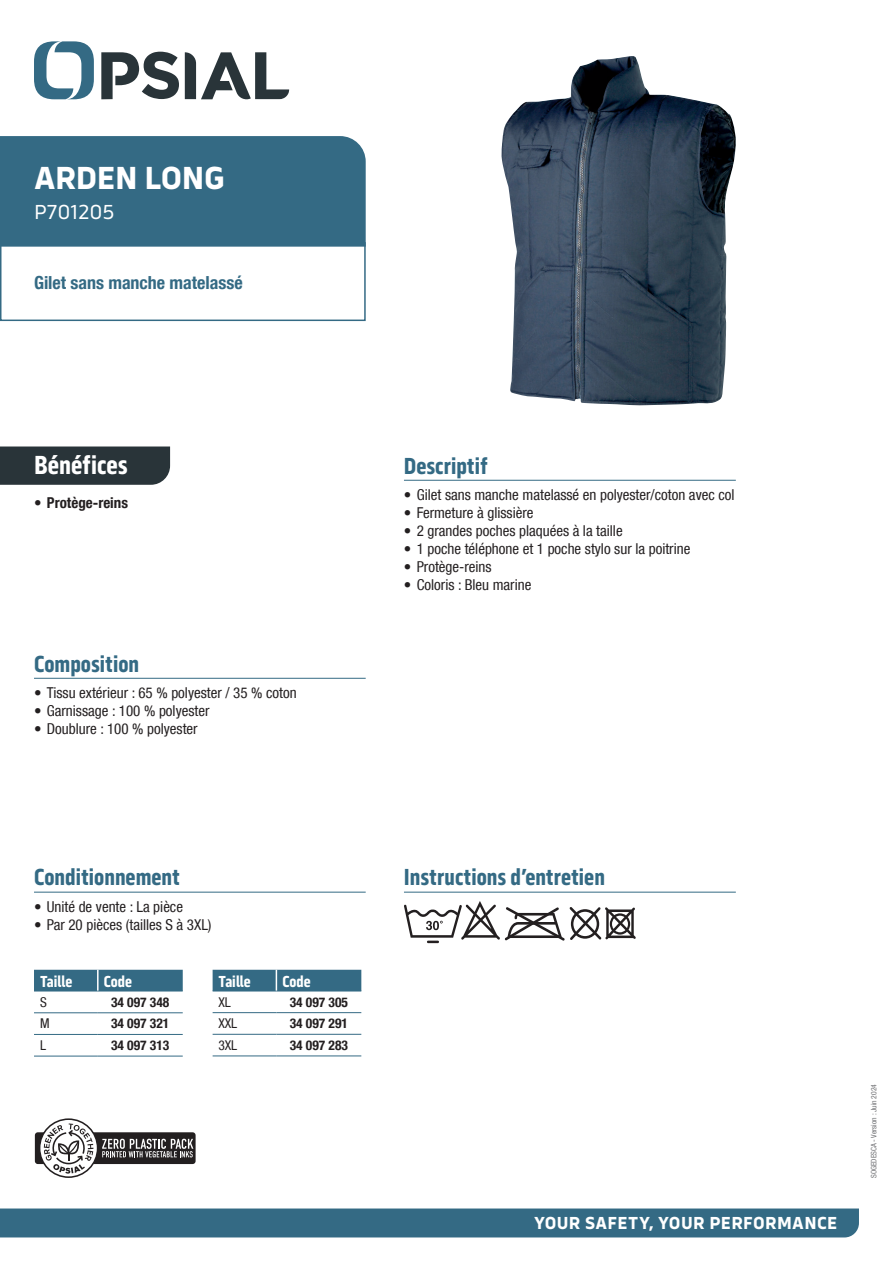
<style>
.page{position:relative;width:893px;height:1263px;background:#fff}
.page>*{position:absolute;margin:0;border:0;box-sizing:border-box;transform-origin:0 0}
.NOM_PRODUIT_NC{font:700 33px "Serca";letter-spacing:-.01em;color:#fff}
.Benefices{font:700 27px "Serca Condensed";color:#fff}
.Sous-titres{font:700 24px "Serca Condensed";color:#346a84}
.Code_P{font:21px "Serca";letter-spacing:-.01em;color:#fff}
.t1{font:700 18px "Serca";letter-spacing:.02em;color:#fff}
.PLUS_PRODUIT{font:700 condensed 18px "Helvetica Neue LT Com";color:#346a84}
.tableauTitre{font:700 16.5px "Serca Condensed";letter-spacing:-.005em;color:#fff}
.t2{font:condensed 15px "Helvetica Neue LT Com";color:#231f20}
.t3{font:700 condensed 15px "Helvetica Neue LT Com";color:#231f20}
.TableauCode{font:700 condensed 13.5px "Helvetica Neue LT Com";color:#231f20}
.tableau{font:condensed 13.5px "Helvetica Neue LT Com";letter-spacing:-.02em;color:#231f20}
.Date{font:condensed 7.5px "Helvetica Neue LT Com";color:#6c6d70}
</style>
<div class="page">
<svg style="left:34px;top:41px;width:60px;height:58px"></svg>
<svg style="left:185px;top:52px;width:104px;height:48px"></svg>
<svg style="left:101px;top:52px;width:78px;height:47px"></svg>
<div style="left:0;top:1208px;width:859px;height:29px;background:#346a84"></div>
<hr style="left:34px;top:892px;width:332px;height:1px;background:#346a84">
<hr style="left:34px;top:678px;width:332px;height:1px;background:#346a84">
<div style="left:34px;top:970px;width:149px;height:21px;background:#346a84"></div>
<hr style="left:34px;top:991px;width:64px;height:1px;background:#346a84">
<hr style="left:98px;top:991px;width:85px;height:1px;background:#346a84">
<hr style="left:34px;top:1012px;width:64px;height:1px;background:#346a84">
<hr style="left:98px;top:1012px;width:85px;height:1px;background:#346a84">
<hr style="left:34px;top:1034px;width:64px;height:1px;background:#346a84">
<hr style="left:98px;top:1034px;width:85px;height:1px;background:#346a84">
<hr style="left:34px;top:1056px;width:64px;height:1px;background:#346a84">
<hr style="left:98px;top:1056px;width:85px;height:1px;background:#346a84">
<hr style="left:97px;top:970px;width:2px;height:21px;background:#fff">
<hr style="left:213px;top:991px;width:63px;height:1px;background:#346a84">
<hr style="left:276px;top:991px;width:85px;height:1px;background:#346a84">
<hr style="left:213px;top:1012px;width:63px;height:1px;background:#346a84">
<hr style="left:276px;top:1012px;width:85px;height:1px;background:#346a84">
<hr style="left:213px;top:1034px;width:63px;height:1px;background:#346a84">
<hr style="left:276px;top:1034px;width:85px;height:1px;background:#346a84">
<hr style="left:213px;top:1055px;width:63px;height:1px;background:#346a84">
<hr style="left:276px;top:1055px;width:85px;height:1px;background:#346a84">
<div style="left:213px;top:970px;width:148px;height:21px;background:#346a84"></div>
<hr style="left:404px;top:480px;width:332px;height:1px;background:#346a84">
<div style="left:0;top:446px;width:170px;height:39px;background:#293439"></div>
<div style="left:0;top:242px;width:366px;height:79px;border:2px solid #346a84"></div>
<div style="left:0;top:136px;width:366px;height:111px;background:#346a84"></div>
<hr style="left:404px;top:892px;width:332px;height:1px;background:#346a84">
<div style="left:35px;top:1132px;width:161px;height:32px;background:#231f20;border-radius:3px"></div>
<svg style="left:39px;top:1118px;width:154px;height:60px"></svg>
<svg style="left:404px;top:901px;width:232px;height:42px"></svg>
<img style="left:501px;top:56px;width:235px;height:350px">
<p class="NOM_PRODUIT_NC" style="left:34px;top:158px;width:192px">ARDEN LONG</p>
<p class="Code_P" style="left:34px;top:200px;width:82px">P701205</p>
<p class="PLUS_PRODUIT" style="left:34px;top:272px;width:210px">Gilet sans manche matelassé</p>
<p class="Benefices" style="left:34px;top:449px;width:95px">Bénéfices</p>
<p class="t3" style="left:34px;top:494px;width:95px">• Protège-reins</p>
<p class="Sous-titres" style="left:34px;top:650px;width:107px">Composition</p>
<p class="t2" style="left:34px;top:684px;width:264px">• Tissu extérieur : 65 % polyester / 35 % coton</p>
<p class="t2" style="left:34px;top:702px;width:177px">• Garnissage : 100 % polyester</p>
<p class="t2" style="left:34px;top:720px;width:165px">• Doublure : 100 % polyester</p>
<p class="Sous-titres" style="left:34px;top:863px;width:147px">Conditionnement</p>
<p class="t2" style="left:34px;top:897px;width:151px">• Unité de vente : La pièce</p>
<p class="t2" style="left:34px;top:915px;width:179px">• Par 20 pièces (tailles S à 3XL)</p>
<p class="tableauTitre" style="left:40px;top:972px;width:34px">Taille</p>
<p class="tableauTitre" style="left:104px;top:972px;width:30px">Code</p>
<p class="tableau" style="left:40px;top:994px;width:8px">S</p>
<p class="TableauCode" style="left:111px;top:994px;width:60px">34 097 348</p>
<p class="tableau" style="left:40px;top:1016px;width:11px">M</p>
<p class="TableauCode" style="left:111px;top:1015px;width:60px">34 097 321</p>
<p class="tableau" style="left:40px;top:1037px;width:7px">L</p>
<p class="TableauCode" style="left:111px;top:1037px;width:60px">34 097 313</p>
<p class="tableauTitre" style="left:219px;top:972px;width:34px">Taille</p>
<p class="tableauTitre" style="left:282px;top:972px;width:30px">Code</p>
<p class="tableau" style="left:219px;top:994px;width:14px">XL</p>
<p class="TableauCode" style="left:290px;top:994px;width:60px">34 097 305</p>
<p class="tableau" style="left:219px;top:1015px;width:20px">XXL</p>
<p class="TableauCode" style="left:290px;top:1015px;width:60px">34 097 291</p>
<p class="tableau" style="left:219px;top:1037px;width:20px">3XL</p>
<p class="TableauCode" style="left:290px;top:1037px;width:60px">34 097 283</p>
<p class="Sous-titres" style="left:404px;top:452px;width:85px">Descriptif</p>
<p class="t2" style="left:404px;top:486px;width:332px">• Gilet sans manche matelassé en polyester/coton avec col</p>
<p class="t2" style="left:404px;top:504px;width:131px">• Fermeture à glissière</p>
<p class="t2" style="left:404px;top:522px;width:220px">• 2 grandes poches plaquées à la taille</p>
<p class="t2" style="left:404px;top:540px;width:288px">• 1 poche téléphone et 1 poche stylo sur la poitrine</p>
<p class="t2" style="left:404px;top:558px;width:89px">• Protège-reins</p>
<p class="t2" style="left:404px;top:576px;width:129px">• Coloris : Bleu marine</p>
<p class="Sous-titres" style="left:404px;top:863px;width:202px">Instructions d’entretien</p>
<p class="t1" style="left:534px;top:1212px;width:305px">YOUR SAFETY, YOUR PERFORMANCE</p>
<p class="Date" style="left:869px;top:1178px;width:95px;rotate:-90deg">SOGEDESCA - Version : Juin 2024</p>
</div>
